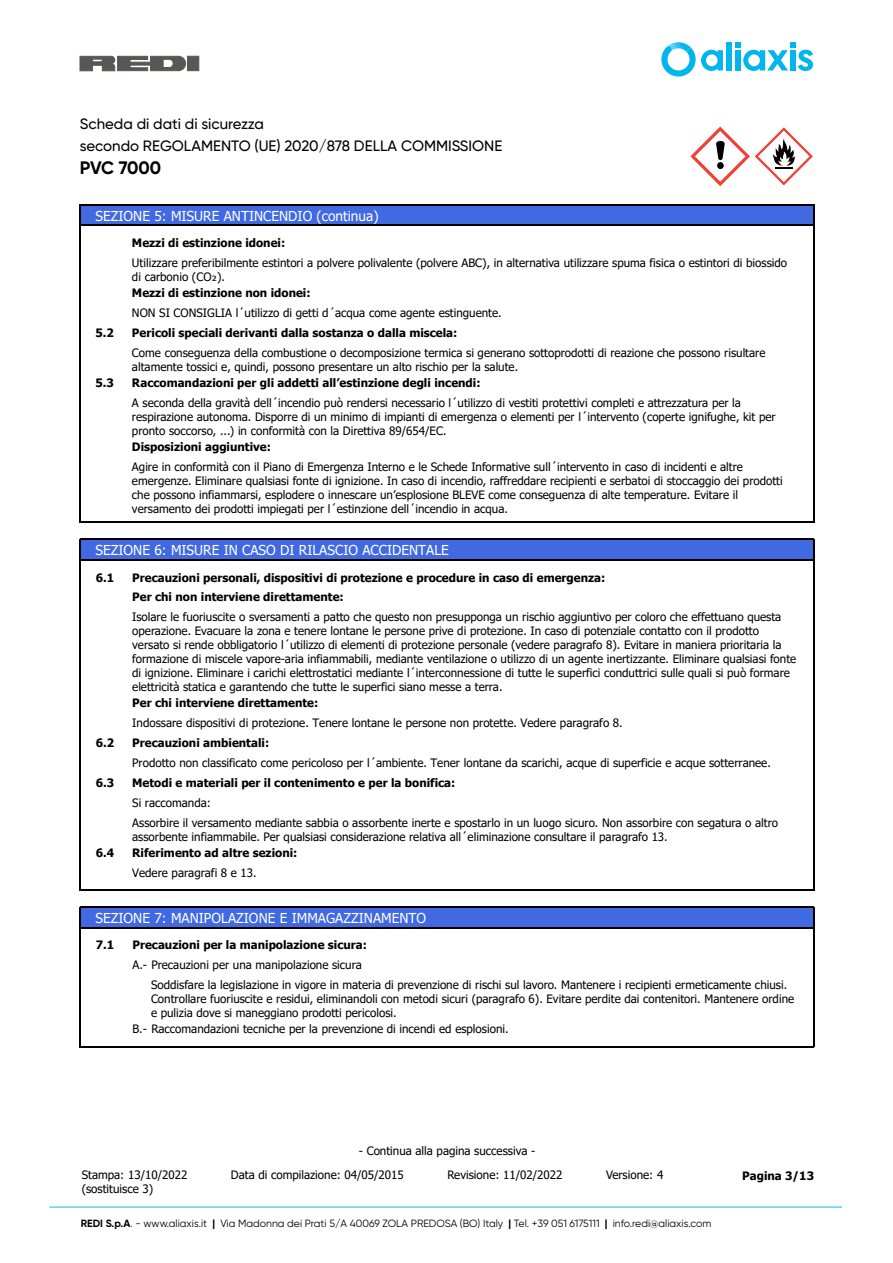
<style>
.page{position:relative;width:893px;height:1263px;background:#fff}
.page>*{position:absolute;margin:0;border:0;box-sizing:border-box;transform-origin:0 0}
.t1{font:700 18px "Gilroy";letter-spacing:-.01em;color:#000}
.t2{font:500 15px/22.5px "Gilroy";color:#000}
.t3{font:13.65px "Tahoma";color:#fff}
.t4{font:11.55px/14px "Tahoma";color:#000}
.t5{font:700 11.55px/20px "Tahoma";color:#000}
.t6{font:10.5px "Gilroy";color:#000}
.t7{font:9.45px "Tahoma";color:#000}
.s1{font-weight:700}
.s2{font-weight:300}
</style>
<div class="page">
<hr style="left:49px;top:1207px;width:793px;height:1px;background:#0bbbef">
<div style="left:187px;top:56px;width:12px;height:15px;background:#585756"></div>
<svg style="left:80px;top:56px;width:106px;height:15px;background:#737271"></svg>
<div style="left:727px;top:42px;width:5px;height:28px;background:#00b6ed"></div>
<svg style="left:736px;top:42px;width:77px;height:29px"></svg>
<svg style="left:661px;top:42px;width:62px;height:35px"></svg>
<svg style="left:690px;top:127px;width:123px;height:59px"></svg>
<div style="left:96px;top:205px;width:718px;height:21px;background:#4169e1"></div>
<hr style="left:96px;top:205px;width:718px;height:1px;background:#000">
<hr style="left:96px;top:225px;width:718px;height:1px;background:#000">
<svg style="left:80px;top:205px;width:16px;height:50px"></svg>
<svg style="left:813px;top:206px;width:1px;height:49px"></svg>
<hr style="left:80px;top:255px;width:1px;height:30px;background:#000">
<hr style="left:813px;top:255px;width:1px;height:30px;background:#000">
<svg style="left:80px;top:285px;width:1px;height:60px"></svg>
<svg style="left:813px;top:285px;width:1px;height:60px"></svg>
<hr style="left:80px;top:345px;width:1px;height:30px;background:#000">
<hr style="left:813px;top:345px;width:1px;height:30px;background:#000">
<svg style="left:80px;top:375px;width:1px;height:20px"></svg>
<svg style="left:813px;top:375px;width:1px;height:20px"></svg>
<hr style="left:80px;top:395px;width:1px;height:44px;background:#000">
<hr style="left:813px;top:395px;width:1px;height:44px;background:#000">
<svg style="left:80px;top:439px;width:1px;height:20px"></svg>
<svg style="left:813px;top:439px;width:1px;height:20px"></svg>
<hr style="left:80px;top:459px;width:1px;height:58px;background:#000">
<hr style="left:813px;top:459px;width:1px;height:58px;background:#000">
<hr style="left:80px;top:522px;width:734px;height:1px;background:#000">
<div style="left:96px;top:539px;width:718px;height:21px;background:#4169e1"></div>
<hr style="left:96px;top:539px;width:718px;height:1px;background:#000">
<hr style="left:96px;top:559px;width:718px;height:1px;background:#000">
<svg style="left:80px;top:539px;width:16px;height:71px"></svg>
<svg style="left:813px;top:540px;width:1px;height:70px"></svg>
<hr style="left:80px;top:610px;width:1px;height:86px;background:#000">
<hr style="left:813px;top:610px;width:1px;height:86px;background:#000">
<svg style="left:80px;top:696px;width:1px;height:119px"></svg>
<svg style="left:813px;top:696px;width:1px;height:119px"></svg>
<hr style="left:80px;top:815px;width:1px;height:30px;background:#000">
<hr style="left:813px;top:815px;width:1px;height:30px;background:#000">
<svg style="left:80px;top:845px;width:1px;height:45px"></svg>
<svg style="left:813px;top:845px;width:1px;height:45px"></svg>
<hr style="left:80px;top:890px;width:734px;height:1px;background:#000">
<div style="left:96px;top:907px;width:718px;height:21px;background:#4169e1"></div>
<hr style="left:96px;top:907px;width:718px;height:1px;background:#000">
<hr style="left:96px;top:927px;width:718px;height:1px;background:#000">
<svg style="left:80px;top:907px;width:16px;height:70px"></svg>
<svg style="left:813px;top:908px;width:1px;height:69px"></svg>
<hr style="left:80px;top:977px;width:1px;height:44px;background:#000">
<hr style="left:813px;top:977px;width:1px;height:44px;background:#000">
<svg style="left:80px;top:1021px;width:1px;height:25px"></svg>
<svg style="left:813px;top:1021px;width:1px;height:25px"></svg>
<hr style="left:80px;top:1046px;width:734px;height:1px;background:#000">
<p class="t2" style="left:80px;top:112px;width:424px">Scheda di dati di sicurezza<br>secondo REGOLAMENTO (UE) 2020/878 DELLA COMMISSIONE</p>
<h1 class="t1" style="left:80px;top:156px;width:83px">PVC 7000</h1>
<p class="t7" style="left:252px;top:131px;width:265px">secondo REGOLAMENTO (UE) 2020/878 DELLA COMMISSIONE</p>
<p class="t3" style="left:96px;top:207px;width:285px">SEZIONE 5: MISURE ANTINCENDIO (continua)</p>
<p class="t5" style="left:132px;top:233px;width:155px">Mezzi di estinzione idonei:</p>
<p class="t4" style="left:132px;top:256px;width:657px">Utilizzare preferibilmente estintori a polvere polivalente (polvere ABC), in alternativa utilizzare spuma fisica o estintori di biossido di carbonio (CO₂).</p>
<p class="t5" style="left:132px;top:283px;width:180px">Mezzi di estinzione non idonei:</p>
<p class="t4" style="left:132px;top:306px;width:371px">NON SI CONSIGLIA l´utilizzo di getti d´acqua come agente estinguente.</p>
<p class="t5" style="left:95px;top:323px;width:20px">5.2</p>
<p class="t5" style="left:132px;top:323px;width:327px">Pericoli speciali derivanti dalla sostanza o dalla miscela:</p>
<p class="t4" style="left:132px;top:346px;width:635px">Come conseguenza della combustione o decomposizione termica si generano sottoprodotti di reazione che possono risultare altamente tossici e, quindi, possono presentare un alto rischio per la salute.</p>
<p class="t5" style="left:95px;top:373px;width:20px">5.3</p>
<p class="t5" style="left:132px;top:373px;width:350px">Raccomandazioni per gli addetti all’estinzione degli incendi:</p>
<p class="t4" style="left:132px;top:396px;width:645px">A seconda della gravità dell´incendio può rendersi necessario l´utilizzo di vestiti protettivi completi e attrezzatura per la respirazione autonoma. Disporre di un minimo di impianti di emergenza o elementi per l´intervento (coperte ignifughe, kit per pronto soccorso, ...) in conformità con la Direttiva 89/654/EC.</p>
<p class="t5" style="left:132px;top:437px;width:141px">Disposizioni aggiuntive:</p>
<p class="t4" style="left:132px;top:460px;width:652px">Agire in conformità con il Piano di Emergenza Interno e le Schede Informative sull´intervento in caso di incidenti e altre emergenze. Eliminare qualsiasi fonte di ignizione. In caso di incendio, raffreddare recipienti e serbatoi di stoccaggio dei prodotti che possono infiammarsi, esplodere o innescare un’esplosione BLEVE come conseguenza di alte temperature. Evitare il versamento dei prodotti impiegati per l´estinzione dell´incendio in acqua.</p>
<p class="t3" style="left:96px;top:541px;width:355px">SEZIONE 6: MISURE IN CASO DI RILASCIO ACCIDENTALE</p>
<p class="t5" style="left:96px;top:568px;width:20px">6.1</p>
<p class="t5" style="left:132px;top:568px;width:475px">Precauzioni personali, dispositivi di protezione e procedure in caso di emergenza:<br>Per chi non interviene direttamente:</p>
<p class="t4" style="left:132px;top:611px;width:666px">Isolare le fuoriuscite o sversamenti a patto che questo non presupponga un rischio aggiuntivo per coloro che effettuano questa operazione. Evacuare la zona e tenere lontane le persone prive di protezione. In caso di potenziale contatto con il prodotto versato si rende obbligatorio l´utilizzo di elementi di protezione personale (vedere paragrafo 8). Evitare in maniera prioritaria la formazione di miscele vapore-aria infiammabili, mediante ventilazione o utilizzo di un agente inertizzante. Eliminare qualsiasi fonte di ignizione. Eliminare i carichi elettrostatici mediante l´interconnessione di tutte le superfici conduttrici sulle quali si può formare elettricità statica e garantendo che tutte le superfici siano messe a terra.</p>
<p class="t5" style="left:132px;top:693px;width:188px">Per chi interviene direttamente:</p>
<p class="t4" style="left:132px;top:717px;width:492px">Indossare dispositivi di protezione. Tenere lontane le persone non protette. Vedere paragrafo 8.</p>
<p class="t5" style="left:96px;top:733px;width:20px">6.2</p>
<p class="t5" style="left:132px;top:733px;width:138px">Precauzioni ambientali:</p>
<p class="t4" style="left:132px;top:756px;width:640px">Prodotto non classificato come pericoloso per l´ambiente. Tener lontane da scarichi, acque di superficie e acque sotterranee.</p>
<p class="t5" style="left:96px;top:773px;width:20px">6.3</p>
<p class="t5" style="left:132px;top:773px;width:325px">Metodi e materiali per il contenimento e per la bonifica:</p>
<p class="t4" style="left:132px;top:793px;width:647px;line-height:20px">Si raccomanda:<br>Assorbire il versamento mediante sabbia o assorbente inerte e spostarlo in un luogo sicuro. Non assorbire con segatura o altro</p>
<p class="t4" style="left:132px;top:830px;width:537px">assorbente infiammabile. Per qualsiasi considerazione relativa all´eliminazione consultare il paragrafo 13.</p>
<p class="t5" style="left:96px;top:843px;width:20px">6.4</p>
<p class="t5" style="left:132px;top:843px;width:167px">Riferimento ad altre sezioni:</p>
<p class="t4" style="left:132px;top:866px;width:126px">Vedere paragrafi 8 e 13.</p>
<p class="t3" style="left:96px;top:909px;width:332px">SEZIONE 7: MANIPOLAZIONE E IMMAGAZZINAMENTO</p>
<p class="t5" style="left:96px;top:936px;width:20px">7.1</p>
<p class="t5" style="left:132px;top:936px;width:236px">Precauzioni per la manipolazione sicura:</p>
<p class="t4" style="left:151px;top:956px;width:638px;line-height:20px;text-indent:-19px">A.- Precauzioni per una manipolazione sicura<br>Soddisfare la legislazione in vigore in materia di prevenzione di rischi sul lavoro. Mantenere i recipienti ermeticamente chiusi.</p>
<p class="t4" style="left:151px;top:992px;width:645px">Controllare fuoriuscite e residui, eliminandoli con metodi sicuri (paragrafo 6). Evitare perdite dai contenitori. Mantenere ordine e pulizia dove si maneggiano prodotti pericolosi.</p>
<p class="t4" style="left:132px;top:1023px;width:378px">B.- Raccomandazioni tecniche per la prevenzione di incendi ed esplosioni.</p>
<p class="t4" style="left:359px;top:1144px;width:178px">- Continua alla pagina successiva -</p>
<p class="t4" style="left:82px;top:1168px;width:107px">Stampa: 13/10/2022</p>
<p class="t4" style="left:231px;top:1168px;width:174px">Data di compilazione: 04/05/2015</p>
<p class="t4" style="left:447px;top:1168px;width:117px">Revisione: 11/02/2022</p>
<p class="t4" style="left:606px;top:1168px;width:59px">Versione: 4</p>
<p class="t4" style="left:82px;top:1182px;width:73px">(sostituisce 3)</p>
<p class="t6" style="left:81px;top:1216px;width:632px"><span class="s1">REDI S.p.A</span><span class="s2">.</span> - www.aliaxis.it <span class="s1">|</span> Via Madonna dei Prati 5/A 40069 ZOLA PREDOSA (BO) Italy <span class="s1">|</span> Tel. +39 051 6175111 <span class="s1">|</span> info.redi@aliaxis.com</p>
<p class="t5" style="left:742px;top:1166px;width:73px">Pagina 3/13</p>
</div>
